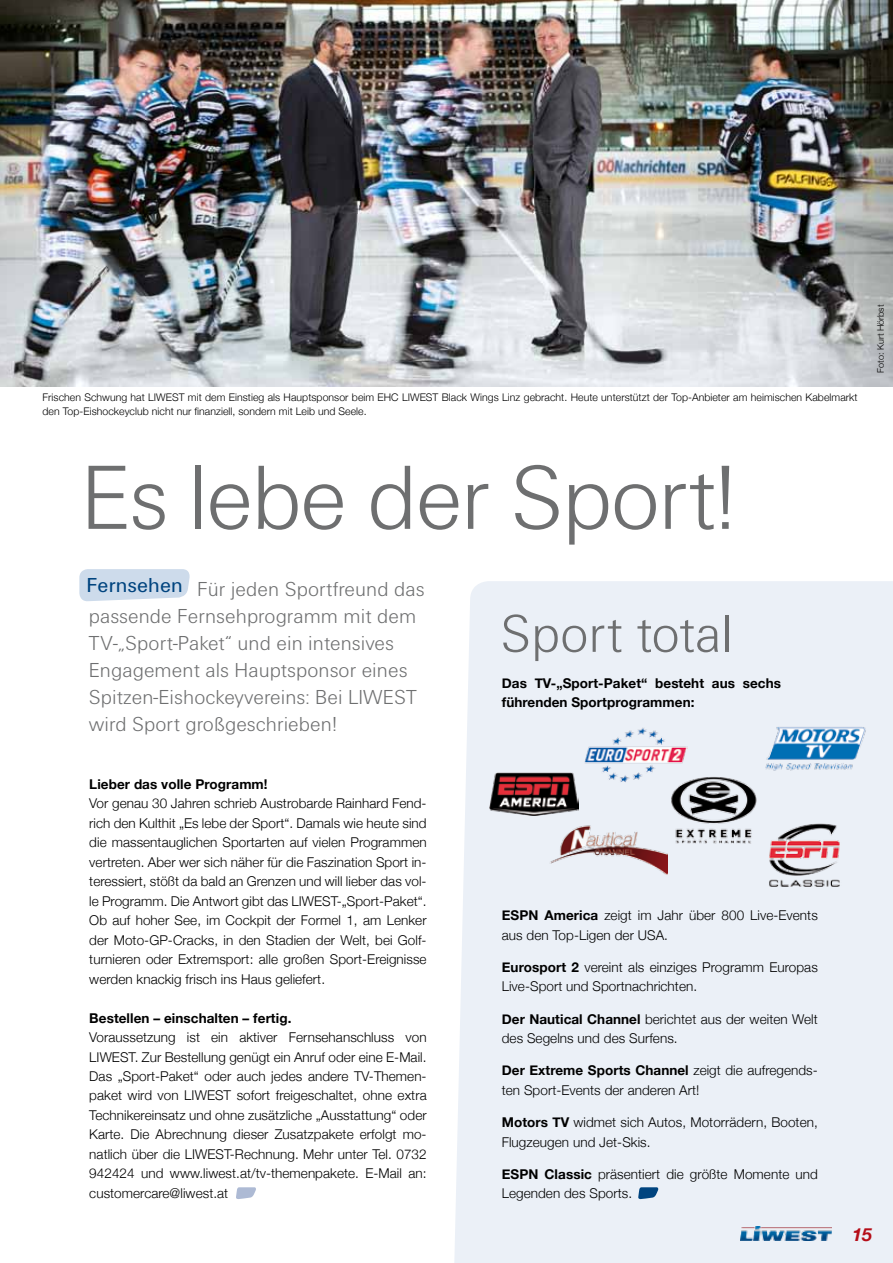
<style>
.page{position:relative;width:893px;height:1263px;background:#fff}
.page>*{position:absolute;margin:0;border:0;box-sizing:border-box;transform-origin:0 0}
.t1{font:300 94.5px "Unitus T";letter-spacing:-.02em;color:#6e6f70}
.t2{font:300 55.35px "Unitus T";color:#6e6f70}
.t3{font:300 21px/27px "Unitus T";letter-spacing:.005em;color:#6e6f70}
.t4{font:italic 700 18px "Helvetica Neue";color:#b50d18}
.t5{font:300 13.5px/19.5px "Helvetica Neue";letter-spacing:.005em;color:#000}
.t6{font:700 13.5px/19.5px "Helvetica Neue";letter-spacing:.005em;color:#000}
.t7{font:300 10.5px/13.5px "Helvetica Neue";letter-spacing:.005em;color:#000}
.t8{font:300 9px "Helvetica Neue";letter-spacing:.005em;color:#000}
.s1{font-weight:700}
</style>
<div class="page">
<div style="left:454px;top:581px;width:439px;height:682px;background:#ebf0f7"></div>
<svg style="left:79px;top:569px;width:111px;height:32px;background:#d1deec"></svg>
<img style="left:0;top:0;width:893px;height:387px">
<img style="left:741px;top:1226px;width:91px;height:14px">
<img style="left:489px;top:773px;width:89px;height:43px">
<img style="left:584px;top:727px;width:104px;height:56px">
<img style="left:541px;top:807px;width:127px;height:71px">
<img style="left:768px;top:822px;width:73px;height:65px">
<img style="left:669px;top:776px;width:90px;height:67px">
<img style="left:759px;top:724px;width:112px;height:48px">
<svg style="left:236px;top:1187px;width:20px;height:12px"></svg>
<svg style="left:638px;top:1187px;width:21px;height:12px"></svg>
<p class="t7" style="left:43px;top:391px;width:817px">Frischen Schwung hat LIWEST mit dem Einstieg als Hauptsponsor beim EHC LIWEST Black Wings Linz gebracht. Heute unterstützt der Top-Anbieter am heimischen Kabelmarkt den Top-Eishockeyclub nicht nur finanziell, sondern mit Leib und Seele.</p>
<h1 class="t1" style="left:81px;top:442px;width:657px">Es lebe der Sport!</h1>
<h3 class="t3" style="left:87px;top:575px;width:339px"><sup>Fernsehen</sup> Für jeden Sportfreund das passende Fernsehprogramm mit dem TV-„Sport-Paket“ und ein intensives Engagement als Hauptsponsor eines Spitzen-Eishockeyvereins: Bei LIWEST wird Sport großgeschrieben!</h3>
<h2 class="t2" style="left:500px;top:601px;width:234px">Sport total</h2>
<p class="t6" style="left:502px;top:673px;width:281px">Das TV-„Sport-Paket“ besteht aus sechs führenden Sportprogrammen:</p>
<p class="t6" style="left:89px;top:774px;width:180px">Lieber das volle Programm!</p>
<p class="t5" style="left:89px;top:793px;width:339px;text-align:justify">Vor genau 30 Jahren schrieb Austrobarde Rainhard Fend&shy;rich den Kulthit „Es lebe der Sport“. Damals wie heute sind die massentauglichen Sportarten auf vielen Programmen vertreten. Aber wer sich näher für die Faszination Sport in&shy;teressiert, stößt da bald an Grenzen und will lieber das vol&shy;le Programm. Die Antwort gibt das LIWEST-„Sport-Paket“.<br>Ob auf hoher See, im Cockpit der Formel 1, am Lenker der Moto-GP-Cracks, in den Stadien der Welt, bei Golf&shy;turnieren oder Extremsport: alle großen Sport-Ereignisse werden knackig frisch ins Haus geliefert.</p>
<p class="t6" style="left:89px;top:1008px;width:204px">Bestellen – einschalten – fertig.</p>
<p class="t5" style="left:89px;top:1027px;width:339px;text-align:justify">Voraussetzung ist ein aktiver Fernsehanschluss von LIWEST. Zur Bestellung genügt ein Anruf oder eine E-Mail.<br>Das „Sport-Paket“ oder auch jedes andere TV-Themen&shy;paket wird von LIWEST sofort freigeschaltet, ohne extra Technikereinsatz und ohne zusätzliche „Ausstattung“ oder Karte. Die Abrechnung dieser Zusatzpakete erfolgt mo&shy;natlich über die LIWEST-Rechnung. Mehr unter Tel. 0732<br>942424 und www.liwest.at/tv-themenpakete. E-Mail an: customercare@liwest.at</p>
<p class="t5" style="left:502px;top:905px;width:318px"><span class="s1">ESPN America</span> zeigt im Jahr über 800 Live-Events aus den Top-Ligen der USA.</p>
<p class="t5" style="left:502px;top:957px;width:318px"><span class="s1">Eurosport 2</span> vereint als einziges Programm Europas<br>Live-Sport und Sportnachrichten.</p>
<p class="t5" style="left:502px;top:1009px;width:318px"><span class="s1">Der Nautical Channel</span> berichtet aus der weiten Welt des Segelns und des Surfens.</p>
<p class="t5" style="left:502px;top:1061px;width:318px"><span class="s1">Der Extreme Sports Channel</span> zeigt die aufregends&shy;ten Sport-Events der anderen Art!</p>
<p class="t5" style="left:502px;top:1112px;width:318px"><span class="s1">Motors TV</span> widmet sich Autos, Motorrädern, Booten,<br>Flugzeugen und Jet-Skis.</p>
<p class="t5" style="left:502px;top:1164px;width:318px"><span class="s1">ESPN Classic</span> präsentiert die größte Momente und<br>Legenden des Sports.</p>
<p class="t8" style="left:875px;top:373px;width:70px;rotate:-90deg">Foto: Kurt Hörbst</p>
<h3 class="t4" style="left:852px;top:1223px;width:22px">15</h3>
</div>
